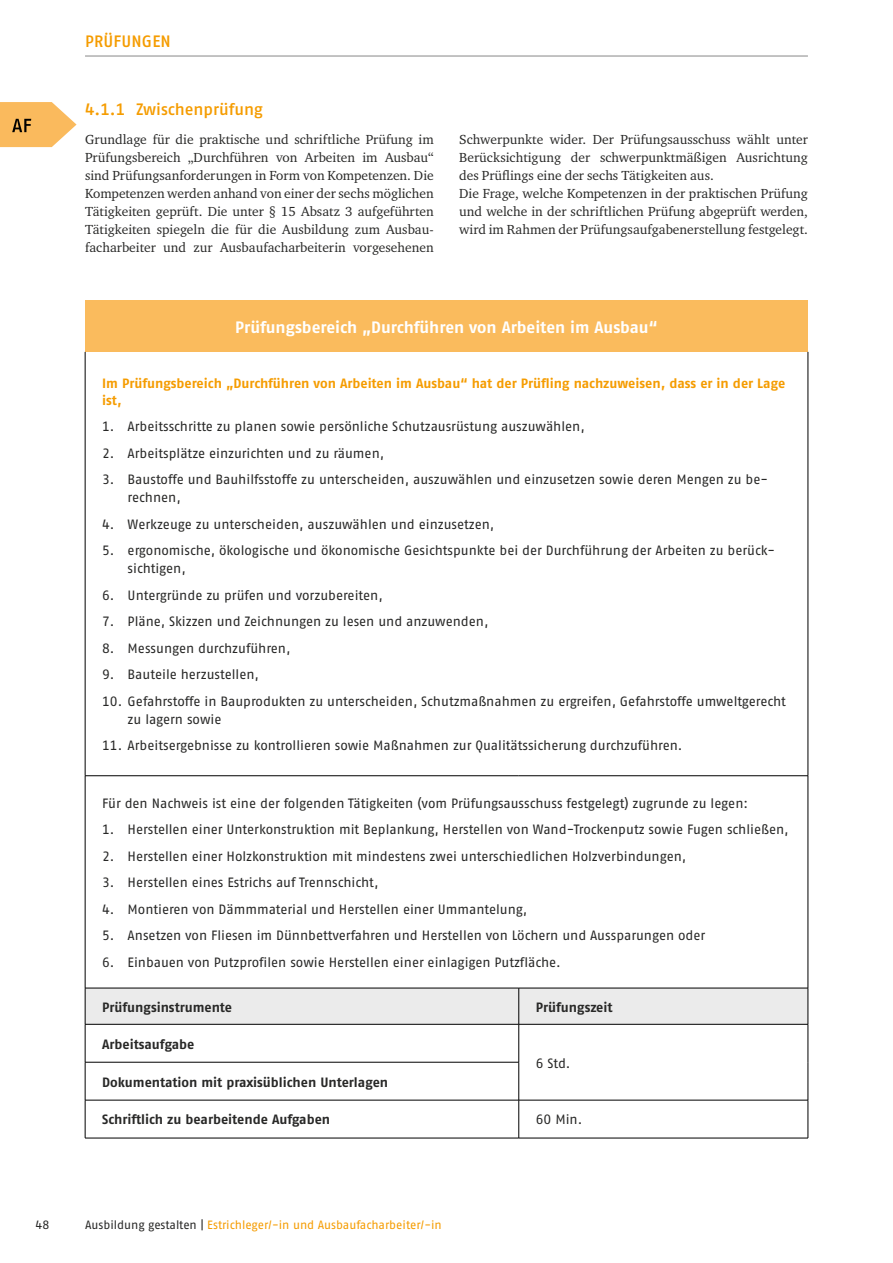
<style>
.page{position:relative;width:893px;height:1263px;background:#fff}
.page>*{position:absolute;margin:0;border:0;box-sizing:border-box;transform-origin:0 0}
.exams_areas_head{font:700 16.5px "Fago Pro";letter-spacing:-.005em;color:#fff}
.headlines_headline_3_column{font:500 16.5px "Fago Pro";color:#f59c00}
.exams_areas_basic{font:13.5px/18px "Fago Pro";letter-spacing:-.005em;color:#282827}
.flowing_text_basic{font:13.5px/18px "Charter ITC Pro";color:#282827;text-align:justify}
.exams_areas_bold_9pt{font:700 13.5px "Fago Pro";letter-spacing:-.005em;color:#282827}
.exams_areas_basic_blue{font:700 13.5px/16.5px "Fago Pro";letter-spacing:-.005em;color:#f59c00}
.t1{font:12px "Fago Pro";letter-spacing:-.005em;color:#f59c00}
.t2{font:12px "Fago Pro";color:#282827}
.s1{color:#282827}
</style>
<div class="page">
<hr style="left:85px;top:56px;width:723px;height:1px;background:#878787">
<div style="left:85px;top:301px;width:723px;height:51px;background:#fabb5d"></div>
<div style="left:86px;top:989px;width:722px;height:35px;background:#ebebeb"></div>
<hr style="left:85px;top:352px;width:1px;height:424px;background:#000">
<hr style="left:808px;top:352px;width:1px;height:424px;background:#000">
<hr style="left:85px;top:776px;width:1px;height:212px;background:#000">
<hr style="left:808px;top:776px;width:1px;height:212px;background:#000">
<hr style="left:85px;top:775px;width:434px;height:1px;background:#000">
<hr style="left:519px;top:775px;width:289px;height:1px;background:#000">
<hr style="left:85px;top:988px;width:434px;height:1px;background:#000">
<hr style="left:85px;top:988px;width:1px;height:36px;background:#000">
<hr style="left:519px;top:988px;width:289px;height:1px;background:#000">
<hr style="left:518px;top:988px;width:1px;height:36px;background:#000">
<hr style="left:808px;top:988px;width:1px;height:36px;background:#000">
<hr style="left:85px;top:1024px;width:434px;height:1px;background:#000">
<hr style="left:85px;top:1024px;width:1px;height:38px;background:#000">
<hr style="left:519px;top:1024px;width:289px;height:1px;background:#000">
<hr style="left:518px;top:1024px;width:1px;height:38px;background:#000">
<hr style="left:808px;top:1024px;width:1px;height:38px;background:#000">
<hr style="left:85px;top:1062px;width:434px;height:1px;background:#000">
<hr style="left:85px;top:1062px;width:1px;height:38px;background:#000">
<hr style="left:518px;top:1062px;width:1px;height:38px;background:#000">
<hr style="left:808px;top:1062px;width:1px;height:38px;background:#000">
<hr style="left:85px;top:1100px;width:434px;height:1px;background:#000">
<hr style="left:85px;top:1100px;width:1px;height:38px;background:#000">
<hr style="left:519px;top:1100px;width:289px;height:1px;background:#000">
<hr style="left:518px;top:1100px;width:1px;height:38px;background:#000">
<hr style="left:808px;top:1100px;width:1px;height:38px;background:#000">
<hr style="left:85px;top:1138px;width:434px;height:1px;background:#000">
<hr style="left:519px;top:1138px;width:289px;height:1px;background:#000">
<svg style="left:0;top:102px;width:77px;height:45px"></svg>
<p class="headlines_headline_3_column" style="left:85px;top:31px;width:87px">PRÜFUNGEN</p>
<h3 class="headlines_headline_3_column" style="left:85px;top:99px;width:179px">4.1.1 Zwischenprüfung</h3>
<p class="flowing_text_basic" style="left:85px;top:130px;width:350px">Grundlage für die praktische und schriftliche Prüfung im Prüfungsbereich „Durchführen von Arbeiten im Ausbau“ sind Prüfungsanforderungen in Form von Kompetenzen. Die Kompetenzen werden anhand von einer der sechs möglichen Tätigkeiten geprüft. Die unter § 15 Absatz 3 aufgeführten Tätigkeiten spiegeln die für die Ausbildung zum Ausbau&shy;facharbeiter und zur Ausbaufacharbeiterin vorgesehenen</p>
<p class="flowing_text_basic" style="left:459px;top:130px;width:350px">Schwerpunkte wider. Der Prüfungsausschuss wählt unter Berücksichtigung der schwerpunktmäßigen Ausrichtung des Prüflings eine der sechs Tätigkeiten aus.</p>
<p class="flowing_text_basic" style="left:459px;top:184px;width:350px">Die Frage, welche Kompetenzen in der praktischen Prüfung und welche in der schriftlichen Prüfung abgeprüft werden, wird im Rahmen der Prüfungsaufgabenerstellung festgelegt.</p>
<p class="exams_areas_head" style="left:235px;top:317px;width:424px">Prüfungsbereich „Durchführen von Arbeiten im Ausbau“</p>
<p class="exams_areas_basic_blue" style="left:102px;top:375px;width:685px">Im Prüfungsbereich „Durchführen von Arbeiten im Ausbau“ hat der Prüfling nachzuweisen, dass er in der Lage ist,</p>
<p class="exams_areas_basic" style="left:102px;top:417px;width:484px">1. Arbeitsschritte zu planen sowie persönliche Schutzausrüstung auszuwählen,</p>
<p class="exams_areas_basic" style="left:102px;top:444px;width:284px">2. Arbeitsplätze einzurichten und zu räumen,</p>
<p class="exams_areas_basic" style="left:128px;top:470px;width:642px;text-indent:-26px">3. Baustoffe und Bauhilfsstoffe zu unterscheiden, auszuwählen und einzusetzen sowie deren Mengen zu be&shy;rechnen,</p>
<p class="exams_areas_basic" style="left:102px;top:515px;width:394px">4. Werkzeuge zu unterscheiden, auszuwählen und einzusetzen,</p>
<p class="exams_areas_basic" style="left:128px;top:541px;width:649px;text-indent:-26px">5. ergonomische, ökologische und ökonomische Gesichtspunkte bei der Durchführung der Arbeiten zu berück&shy;sichtigen,</p>
<p class="exams_areas_basic" style="left:102px;top:586px;width:282px">6. Untergründe zu prüfen und vorzubereiten,</p>
<p class="exams_areas_basic" style="left:102px;top:612px;width:388px">7. Pläne, Skizzen und Zeichnungen zu lesen und anzuwenden,</p>
<p class="exams_areas_basic" style="left:102px;top:639px;width:190px">8. Messungen durchzuführen,</p>
<p class="exams_areas_basic" style="left:102px;top:665px;width:158px">9. Bauteile herzustellen,</p>
<p class="exams_areas_basic" style="left:128px;top:692px;width:660px;text-indent:-26px">10. Gefahrstoffe in Bauprodukten zu unterscheiden, Schutzmaßnahmen zu ergreifen, Gefahrstoffe umweltgerecht zu lagern sowie</p>
<p class="exams_areas_basic" style="left:102px;top:736px;width:582px">11. Arbeitsergebnisse zu kontrollieren sowie Maßnahmen zur Qualitätssicherung durchzuführen.</p>
<p class="exams_areas_basic" style="left:102px;top:794px;width:647px">Für den Nachweis ist eine der folgenden Tätigkeiten (vom Prüfungsausschuss festgelegt) zugrunde zu legen:</p>
<p class="exams_areas_basic" style="left:102px;top:820px;width:688px">1. Herstellen einer Unterkonstruktion mit Beplankung, Herstellen von Wand-Trockenputz sowie Fugen schließen,</p>
<p class="exams_areas_basic" style="left:102px;top:847px;width:586px">2. Herstellen einer Holzkonstruktion mit mindestens zwei unterschiedlichen Holzverbindungen,</p>
<p class="exams_areas_basic" style="left:102px;top:873px;width:278px">3. Herstellen eines Estrichs auf Trennschicht,</p>
<p class="exams_areas_basic" style="left:102px;top:900px;width:427px">4. Montieren von Dämmmaterial und Herstellen einer Ummantelung,</p>
<p class="exams_areas_basic" style="left:102px;top:926px;width:605px">5. Ansetzen von Fliesen im Dünnbettverfahren und Herstellen von Löchern und Aussparungen oder</p>
<p class="exams_areas_basic" style="left:102px;top:953px;width:460px">6. Einbauen von Putzprofilen sowie Herstellen einer einlagigen Putzfläche.</p>
<p class="exams_areas_bold_9pt" style="left:102px;top:999px;width:131px">Prüfungsinstrumente</p>
<p class="exams_areas_bold_9pt" style="left:536px;top:999px;width:78px">Prüfungszeit</p>
<p class="exams_areas_bold_9pt" style="left:102px;top:1036px;width:94px">Arbeitsaufgabe</p>
<p class="exams_areas_basic" style="left:536px;top:1054px;width:36px">6 Std.</p>
<p class="exams_areas_bold_9pt" style="left:102px;top:1074px;width:288px">Dokumentation mit praxisüblichen Unterlagen</p>
<p class="exams_areas_bold_9pt" style="left:102px;top:1111px;width:230px">Schriftlich zu bearbeitende Aufgaben</p>
<p class="exams_areas_basic" style="left:536px;top:1111px;width:48px">60 Min.</p>
<p class="t2" style="left:36px;top:1218px;width:15px">48</p>
<p class="t1" style="left:85px;top:1218px;width:358px"><span class="s1">Ausbildung gestalten |</span> Estrichleger/-in und Ausbaufacharbeiter/-in</p>
</div>
